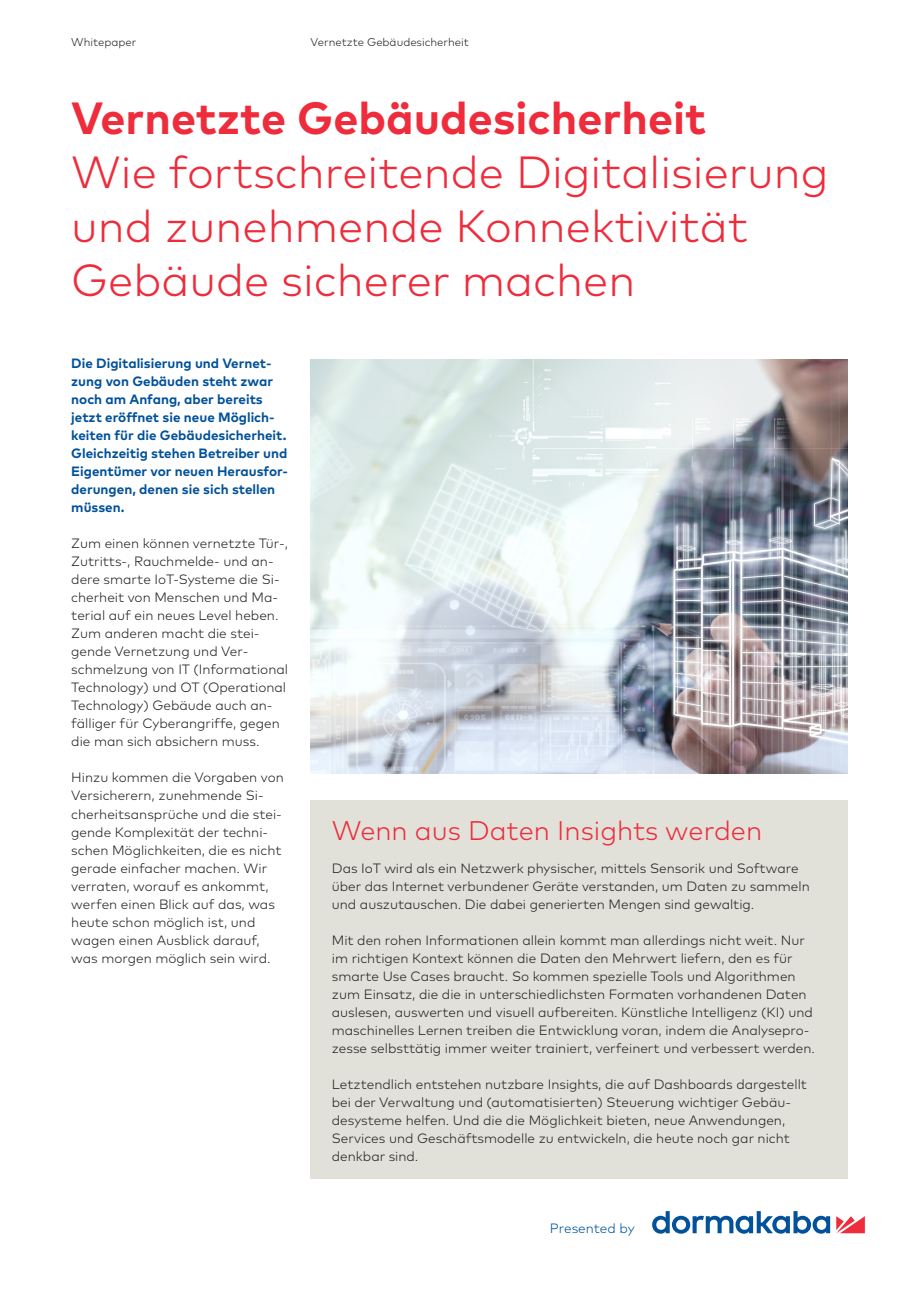
<style>
.page{position:relative;width:919px;height:1289px;background:#fff}
.page>*{position:absolute;margin:0;border:0;box-sizing:border-box;transform-origin:0 0}
.t1{font:300 45px/54px "Mark Pro";color:#ee2c3b}
.t2{font:700 45px "Mark Pro";color:#ee2c3b}
.t3{font:300 27px "Mark Pro";color:#ee2c3b}
.t4{font:300 13.5px/18px "Mark Pro";color:#231f20}
.t5{font:700 13.5px/18px "Mark Pro";color:#01519b}
.t6{font:300 13.5px "Mark Pro";color:#01519b}
.t7{font:300 11.25px "Mark Pro";color:#231f20}
</style>
<div class="page">
<img style="left:310px;top:359px;width:537px;height:414px">
<svg style="left:836px;top:1216px;width:28px;height:17px"></svg>
<svg style="left:652px;top:1211px;width:178px;height:22px"></svg>
<div style="left:310px;top:800px;width:537px;height:378px;background:#e2e1d9"></div>
<p class="t7" style="left:71px;top:34px;width:67px">Whitepaper</p>
<p class="t7" style="left:310px;top:34px;width:160px">Vernetzte Gebäudesicherheit</p>
<h1 class="t2" style="left:71px;top:84px;width:636px">Vernetzte Gebäudesicherheit</h1>
<h1 class="t1" style="left:71px;top:142px;width:758px">Wie fortschreitende Digitalisierung und zunehmende Konnektivität<br>Gebäude sicherer machen</h1>
<p class="t5" style="left:71px;top:353px;width:218px">Die Digitalisierung und Vernet&shy;zung von Gebäuden steht zwar noch am Anfang, aber bereits jetzt eröffnet sie neue Möglich&shy;keiten für die Gebäudesicherheit.<br>Gleichzeitig stehen Betreiber und<br>Eigentümer vor neuen Herausfor&shy;derungen, denen sie sich stellen müssen.</p>
<p class="t4" style="left:71px;top:533px;width:218px">Zum einen können vernetzte Tür-,<br>Zutritts-, Rauchmelde- und an&shy;dere smarte IoT-Systeme die Si&shy;cherheit von Menschen und Ma&shy;terial auf ein neues Level heben.<br>Zum anderen macht die stei&shy;gende Vernetzung und Ver&shy;schmelzung von IT (Informational<br>Technology) und OT (Operational<br>Technology) Gebäude auch an&shy;fälliger für Cyberangriffe, gegen die man sich absichern muss.</p>
<p class="t4" style="left:71px;top:767px;width:214px">Hinzu kommen die Vorgaben von<br>Versicherern, zunehmende Si&shy;cherheitsansprüche und die stei&shy;gende Komplexität der techni&shy;schen Möglichkeiten, die es nicht gerade einfacher machen. Wir verraten, worauf es ankommt, werfen einen Blick auf das, was heute schon möglich ist, und wagen einen Ausblick darauf, was morgen möglich sein wird.</p>
<h2 class="t3" style="left:332px;top:810px;width:432px">Wenn aus Daten Insights werden</h2>
<p class="t4" style="left:332px;top:857px;width:479px">Das IoT wird als ein Netzwerk physischer, mittels Sensorik und Software über das Internet verbundener Geräte verstanden, um Daten zu sammeln und auszutauschen. Die dabei generierten Mengen sind gewaltig.</p>
<p class="t4" style="left:332px;top:929px;width:484px">Mit den rohen Informationen allein kommt man allerdings nicht weit. Nur im richtigen Kontext können die Daten den Mehrwert liefern, den es für smarte Use Cases braucht. So kommen spezielle Tools und Algorithmen zum Einsatz, die die in unterschiedlichsten Formaten vorhandenen Daten auslesen, auswerten und visuell aufbereiten. Künstliche Intelligenz (KI) und maschinelles Lernen treiben die Entwicklung voran, indem die Analysepro&shy;zesse selbsttätig immer weiter trainiert, verfeinert und verbessert werden.</p>
<p class="t4" style="left:332px;top:1073px;width:476px">Letztendlich entstehen nutzbare Insights, die auf Dashboards dargestellt bei der Verwaltung und (automatisierten) Steuerung wichtiger Gebäu&shy;desysteme helfen. Und die die Möglichkeit bieten, neue Anwendungen, Services und Geschäftsmodelle zu entwickeln, die heute noch gar nicht denkbar sind.</p>
<p class="t6" style="left:550px;top:1217px;width:86px">Presented by</p>
</div>
